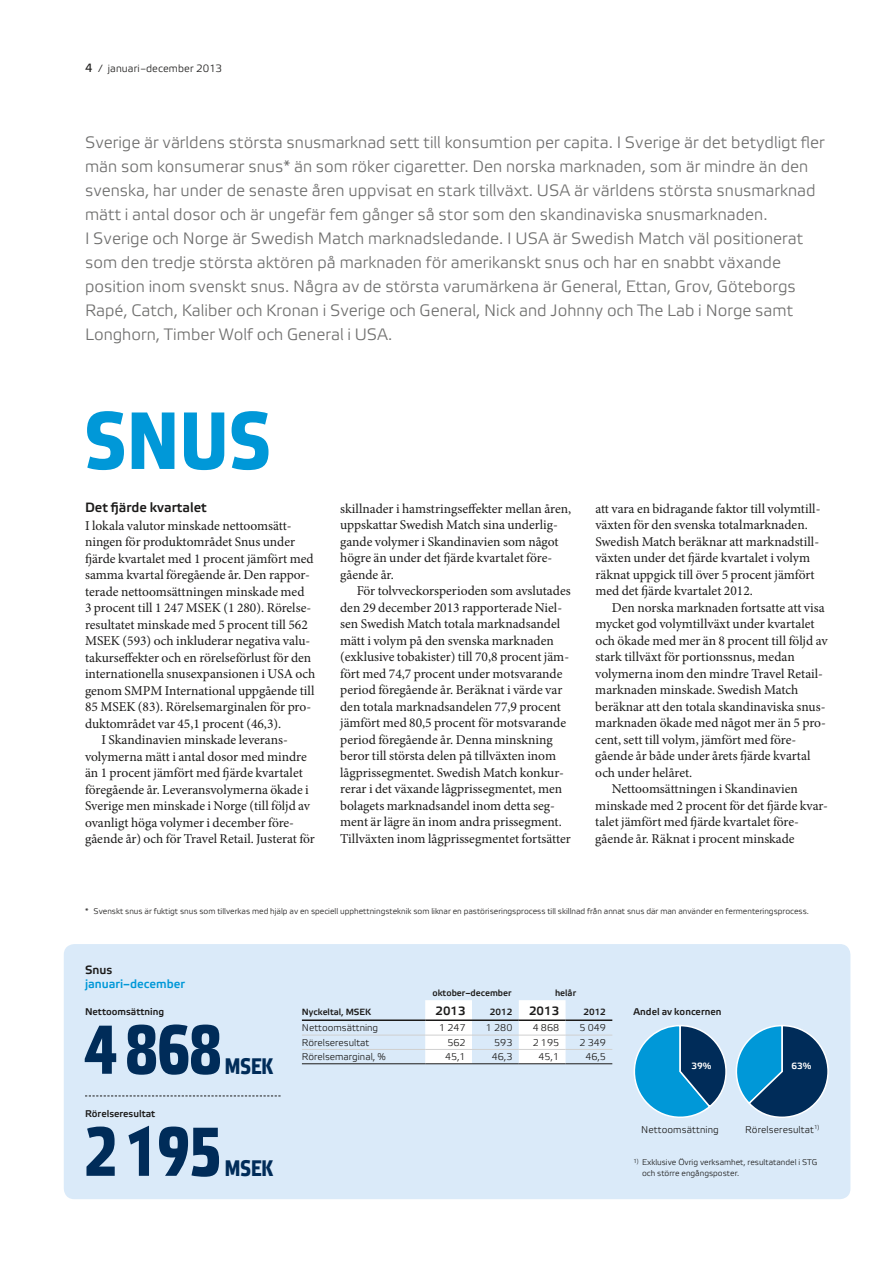
<style>
.page{position:relative;width:893px;height:1263px;background:#fff}
.page>*{position:absolute;margin:0;border:0;box-sizing:border-box;transform-origin:0 0}
.Rubrik_1{font:700 81px "Etelka Narrow Text";color:#0098d8;scale:1.08 1}
.t1{font:700 69px "Etelka Narrow Text";color:#002c59}
.t2{font:700 22.5px "Etelka Narrow Text";color:#002c59}
.Ingress{font:16.5px/24px "Etelka Light Pro";color:#70706f}
.Brödtext___indrag{font:13.5px/16.5px "Minion Pro";color:#1c1b1a}
.Brödtext{font:13.5px/16.5px "Minion Pro";color:#1c1b1a}
.Rubrik_2{font:13.5px "Etelka Medium Pro";color:#1c1b1a}
.t3{font:700 12px/14.2px "Etelka Light Pro";color:#0098d8}
.TAB_huvud{font:700 12px "Etelka Light Pro";color:#1c1b1a}
.t4{font:10.5px "Etelka Light Pro";letter-spacing:.01em;color:#1c1b1a}
.TAB_normal{font:9.75px "Etelka Light Pro";color:#1c1b1a}
.t5{font:700 9.75px "Etelka Light Pro";color:#1c1b1a}
.TAB_huvud-2{font:700 9px "Etelka Light Pro";color:#1c1b1a}
.TAB_centr{font:700 9px "Etelka Light Pro";color:#1c1b1a}
.t6{font:700 9px "Etelka Light Pro";color:#fff}
.Fotnot{font:8.25px "Etelka Light Pro";color:#1c1b1a}
.Fotnot__kapslat_supe{font:8.25px/10.5px "Etelka Light Pro";color:#1c1b1a}
.s1{font-family:"Etelka Text Pro";font-size:12px}
.s2{color:#1c1b1a}
</style>
<div class="page">
<div style="left:64px;top:944px;width:786px;height:255px;background:#daeaf9;border-radius:11px"></div>
<svg style="left:85px;top:1095px;width:196px;height:1px"></svg>
<svg style="left:634px;top:1025px;width:195px;height:93px"></svg>
<svg style="left:425px;top:1000px;width:141px;height:63px"></svg>
<hr style="left:302px;top:1019px;width:123px;height:2px;background:#1c1b1a">
<hr style="left:425px;top:1019px;width:47px;height:2px;background:#1c1b1a">
<hr style="left:472px;top:1019px;width:47px;height:2px;background:#1c1b1a">
<hr style="left:519px;top:1019px;width:47px;height:2px;background:#1c1b1a">
<hr style="left:566px;top:1019px;width:46px;height:2px;background:#1c1b1a">
<hr style="left:302px;top:1035px;width:123px;height:1px;background:#d0d0d0">
<hr style="left:425px;top:1035px;width:47px;height:1px;background:#d0d0d0">
<hr style="left:472px;top:1035px;width:47px;height:1px;background:#d0d0d0">
<hr style="left:519px;top:1035px;width:47px;height:1px;background:#d0d0d0">
<hr style="left:566px;top:1035px;width:46px;height:1px;background:#d0d0d0">
<hr style="left:302px;top:1049px;width:123px;height:1px;background:#d0d0d0">
<hr style="left:425px;top:1049px;width:47px;height:1px;background:#d0d0d0">
<hr style="left:472px;top:1049px;width:47px;height:1px;background:#d0d0d0">
<hr style="left:519px;top:1049px;width:47px;height:1px;background:#d0d0d0">
<hr style="left:566px;top:1049px;width:46px;height:1px;background:#d0d0d0">
<hr style="left:302px;top:1063px;width:123px;height:1px;background:#1c1b1a">
<hr style="left:425px;top:1063px;width:47px;height:1px;background:#1c1b1a">
<hr style="left:472px;top:1063px;width:47px;height:1px;background:#1c1b1a">
<hr style="left:519px;top:1063px;width:47px;height:1px;background:#1c1b1a">
<hr style="left:566px;top:1063px;width:46px;height:1px;background:#1c1b1a">
<p class="t4" style="left:85px;top:63px;width:139px"><span class="s1">4</span> / januari–december 2013</p>
<p class="Ingress" style="left:85px;top:131px;width:741px">Sverige är världens största snusmarknad sett till konsumtion per capita. I Sverige är det betydligt fler män som konsumerar snus* än som röker cigaretter. Den norska marknaden, som är mindre än den svenska, har under de senaste åren uppvisat en stark tillväxt. USA är världens största snusmarknad mätt i antal dosor och är ungefär fem gånger så stor som den skandinaviska snusmarknaden.<br>I Sverige och Norge är Swedish Match marknadsledande. I USA är Swedish Match väl positionerat som den tredje största aktören på marknaden för amerikanskt snus och har en snabbt växande position inom svenskt snus. Några av de största varumärkena är General, Ettan, Grov, Göteborgs Rapé, Catch, Kaliber och Kronan i Sverige och General, Nick and Johnny och The Lab i Norge samt Longhorn, Timber Wolf och General i USA.</p>
<h1 class="Rubrik_1" style="left:85px;top:394px;width:173px">SNUS</h1>
<h2 class="Rubrik_2" style="left:85px;top:500px;width:123px">Det fjärde kvartalet</h2>
<p class="Brödtext" style="left:85px;top:517px;width:232px">I lokala valutor minskade nettoomsätt&shy;ningen för produktområdet Snus under fjärde kvartalet med 1 procent jämfört med samma kvartal föregående år. Den rappor&shy;terade nettoomsättningen minskade med<br>3 procent till 1 247 MSEK (1 280). Rörelse&shy;resultatet minskade med 5 procent till 562<br>MSEK (593) och inkluderar negativa valu&shy;takurseffekter och en rörelseförlust för den internationella snusexpansionen i USA och genom SMPM International uppgående till 85 MSEK (83). Rörelsemarginalen för pro&shy;duktområdet var 45,1 procent (46,3).</p>
<p class="Brödtext___indrag" style="left:85px;top:732px;width:231px;text-indent:16px">I Skandinavien minskade leverans&shy;volymerna mätt i antal dosor med mindre än 1 procent jämfört med fjärde kvartalet föregående år. Leveransvolymerna ökade i Sverige men minskade i Norge (till följd av ovanligt höga volymer i december före&shy;gående år) och för Travel Retail. Justerat för</p>
<p class="Brödtext___indrag" style="left:340px;top:500px;width:232px">skillnader i hamstringseffekter mellan åren, uppskattar Swedish Match sina underlig&shy;gande volymer i Skandinavien som något högre än under det fjärde kvartalet före&shy;gående år.</p>
<p class="Brödtext___indrag" style="left:340px;top:583px;width:232px;text-indent:16px">För tolvveckorsperioden som avslutades den 29 december 2013 rapporterade Niel&shy;sen Swedish Match totala marknadsandel mätt i volym på den svenska marknaden (exklusive tobakister) till 70,8 procent jäm&shy;fört med 74,7 procent under motsvarande period föregående år. Beräknat i värde var den totala marknadsandelen 77,9 procent jämfört med 80,5 procent för motsvarande period föregående år. Denna minskning beror till största delen på tillväxten inom lågprissegmentet. Swedish Match konkur&shy;rerar i det växande lågprissegmentet, men bolagets marknadsandel inom detta seg&shy;ment är lägre än inom andra prissegment.<br>Tillväxten inom lågprissegmentet fortsätter</p>
<p class="Brödtext___indrag" style="left:595px;top:500px;width:227px">att vara en bidragande faktor till volymtill&shy;växten för den svenska totalmarknaden.<br>Swedish Match beräknar att marknadstill&shy;växten under det fjärde kvartalet i volym räknat uppgick till över 5 procent jämfört med det fjärde kvartalet 2012.</p>
<p class="Brödtext___indrag" style="left:595px;top:599px;width:234px;text-indent:17px">Den norska marknaden fortsatte att visa mycket god volymtillväxt under kvartalet och ökade med mer än 8 procent till följd av stark tillväxt för portionssnus, medan volymerna inom den mindre Travel Retail&shy;marknaden minskade. Swedish Match beräknar att den totala skandinaviska snus&shy;marknaden ökade med något mer än 5 pro&shy;cent, sett till volym, jämfört med före&shy;gående år både under årets fjärde kvartal och under helåret.</p>
<p class="Brödtext___indrag" style="left:595px;top:781px;width:234px;text-indent:16px">Nettoomsättningen i Skandinavien minskade med 2 procent för det fjärde kvar&shy;talet jämfört med fjärde kvartalet före&shy;gående år. Räknat i procent minskade</p>
<p class="Fotnot" style="left:85px;top:907px;width:725px">* Svenskt snus är fuktigt snus som tillverkas med hjälp av en speciell upphettningsteknik som liknar en pastöriseringsprocess till skillnad från annat snus där man använder en fermenteringsprocess.</p>
<h2 class="t3" style="left:85px;top:963px;width:101px"><span class="s2">Snus </span>januari–december</h2>
<h3 class="t5" style="left:85px;top:1006px;width:81px">Nettoomsättning</h3>
<p class="t1" style="left:85px;top:1010px;width:138px">4 868</p>
<p class="t2" style="left:225px;top:1053px;width:50px">MSEK</p>
<h3 class="t5" style="left:85px;top:1108px;width:72px">Rörelseresultat</h3>
<p class="t1" style="left:85px;top:1112px;width:138px">2 195</p>
<p class="t2" style="left:225px;top:1155px;width:50px">MSEK</p>
<p class="TAB_centr" style="left:432px;top:988px;width:81px">oktober–december</p>
<p class="TAB_centr" style="left:555px;top:988px;width:23px">helår</p>
<p class="TAB_huvud-2" style="left:302px;top:1007px;width:71px">Nyckeltal, MSEK</p>
<p class="TAB_huvud" style="left:436px;top:1004px;width:32px">2013</p>
<p class="TAB_huvud-2" style="left:490px;top:1007px;width:24px">2012</p>
<p class="TAB_huvud" style="left:529px;top:1004px;width:32px">2013</p>
<p class="TAB_huvud-2" style="left:583px;top:1007px;width:24px">2012</p>
<p class="TAB_normal" style="left:302px;top:1023px;width:78px">Nettoomsättning</p>
<p class="TAB_normal" style="left:439px;top:1023px;width:28px">1 247</p>
<p class="TAB_normal" style="left:486px;top:1023px;width:28px">1 280</p>
<p class="TAB_normal" style="left:533px;top:1023px;width:28px">4 868</p>
<p class="TAB_normal" style="left:579px;top:1023px;width:28px">5 049</p>
<p class="TAB_normal" style="left:302px;top:1037px;width:69px">Rörelseresultat</p>
<p class="TAB_normal" style="left:447px;top:1037px;width:20px">562</p>
<p class="TAB_normal" style="left:494px;top:1037px;width:20px">593</p>
<p class="TAB_normal" style="left:533px;top:1037px;width:28px">2 195</p>
<p class="TAB_normal" style="left:579px;top:1037px;width:28px">2 349</p>
<p class="TAB_normal" style="left:302px;top:1051px;width:86px">Rörelsemarginal, %</p>
<p class="TAB_normal" style="left:445px;top:1051px;width:22px">45,1</p>
<p class="TAB_normal" style="left:492px;top:1051px;width:22px">46,3</p>
<p class="TAB_normal" style="left:539px;top:1051px;width:22px">45,1</p>
<p class="TAB_normal" style="left:585px;top:1051px;width:22px">46,5</p>
<h3 class="t5" style="left:634px;top:1006px;width:89px">Andel av koncernen</h3>
<p class="t6" style="left:691px;top:1061px;width:21px">39%</p>
<p class="t6" style="left:791px;top:1060px;width:21px">63%</p>
<p class="TAB_normal" style="left:641px;top:1124px;width:79px">Nettoomsättning</p>
<p class="TAB_normal" style="left:745px;top:1124px;width:75px">Rörelseresultat<sup>1)</sup></p>
<p class="Fotnot__kapslat_supe" style="left:642px;top:1158px;width:177px;text-indent:-9px"><sup>1)</sup> Exklusive Övrig verksamhet, resultatandel i STG och större engångsposter.</p>
</div>
